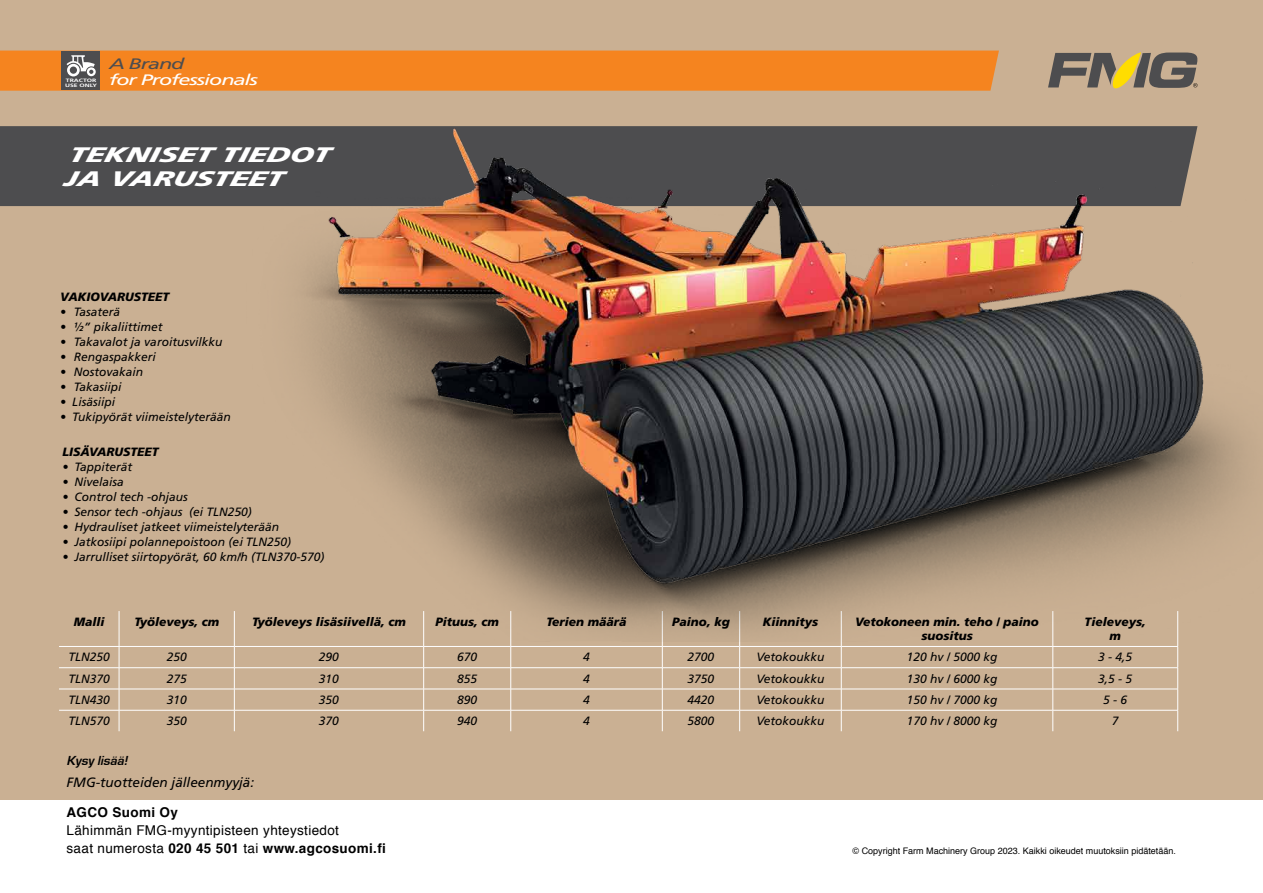
<style>
.page{position:relative;width:1263px;height:893px;background:#fff}
.page>*{position:absolute;margin:0;border:0;box-sizing:border-box;transform-origin:0 0}
.t1{font:italic 900 21px/24px "Frutiger LT Std";color:#fff;scale:1.43 1}
.t2{font:italic 15.15px "Frutiger LT Std";letter-spacing:-.05em;color:#fff;scale:1.43 1}
.t3{font:italic 15.15px "Frutiger LT Std";letter-spacing:-.05em;color:#4d4d4f;scale:1.43 1}
.t4{font:13.5px/18px "Helvetica";letter-spacing:.025em;color:#000}
.t5{font:italic 13.5px "Frutiger LT Std";color:#000}
.t6{font:700 13.5px "Helvetica";letter-spacing:.025em;color:#000}
.t7{font:italic 700 13.5px "Eurostile";color:#000}
.t8{font:italic 12px "Frutiger LT Std";color:#000}
.t9{font:italic 900 12px/14.4px "Frutiger LT Std";color:#000;text-align:center}
.t10{font:9px "Helvetica";color:#000}
.t11{font:700 4.8px "Frutiger LT Std";color:#fff;scale:1.43 1}
.s1{font-weight:700}
</style>
<div class="page">
<div style="left:0;top:0;width:1263px;height:799px;background:#cab093"></div>
<hr style="left:119px;top:611px;width:1px;height:35px;background:#fff">
<hr style="left:234px;top:611px;width:1px;height:35px;background:#fff">
<hr style="left:423px;top:611px;width:1px;height:35px;background:#fff">
<hr style="left:510px;top:611px;width:1px;height:35px;background:#fff">
<hr style="left:662px;top:611px;width:1px;height:35px;background:#fff">
<hr style="left:739px;top:611px;width:1px;height:35px;background:#fff">
<hr style="left:841px;top:611px;width:1px;height:35px;background:#fff">
<hr style="left:1052px;top:611px;width:1px;height:35px;background:#fff">
<hr style="left:1177px;top:611px;width:1px;height:35px;background:#fff">
<hr style="left:59px;top:646px;width:60px;height:1px;background:#fff">
<hr style="left:119px;top:646px;width:115px;height:1px;background:#fff">
<hr style="left:234px;top:646px;width:190px;height:1px;background:#fff">
<hr style="left:424px;top:646px;width:87px;height:1px;background:#fff">
<hr style="left:511px;top:646px;width:151px;height:1px;background:#fff">
<hr style="left:662px;top:646px;width:78px;height:1px;background:#fff">
<hr style="left:740px;top:646px;width:101px;height:1px;background:#fff">
<hr style="left:841px;top:646px;width:212px;height:1px;background:#fff">
<hr style="left:1053px;top:646px;width:125px;height:1px;background:#fff">
<hr style="left:59px;top:667px;width:60px;height:1px;background:#fff">
<hr style="left:119px;top:667px;width:115px;height:1px;background:#fff">
<hr style="left:234px;top:667px;width:190px;height:1px;background:#fff">
<hr style="left:424px;top:667px;width:87px;height:1px;background:#fff">
<hr style="left:511px;top:667px;width:151px;height:1px;background:#fff">
<hr style="left:662px;top:667px;width:78px;height:1px;background:#fff">
<hr style="left:740px;top:667px;width:101px;height:1px;background:#fff">
<hr style="left:841px;top:667px;width:212px;height:1px;background:#fff">
<hr style="left:1053px;top:667px;width:125px;height:1px;background:#fff">
<hr style="left:59px;top:689px;width:60px;height:1px;background:#fff">
<hr style="left:119px;top:689px;width:115px;height:1px;background:#fff">
<hr style="left:234px;top:689px;width:190px;height:1px;background:#fff">
<hr style="left:424px;top:689px;width:87px;height:1px;background:#fff">
<hr style="left:511px;top:689px;width:151px;height:1px;background:#fff">
<hr style="left:662px;top:689px;width:78px;height:1px;background:#fff">
<hr style="left:740px;top:689px;width:101px;height:1px;background:#fff">
<hr style="left:841px;top:689px;width:212px;height:1px;background:#fff">
<hr style="left:1053px;top:689px;width:125px;height:1px;background:#fff">
<hr style="left:59px;top:710px;width:60px;height:1px;background:#fff">
<hr style="left:119px;top:710px;width:115px;height:1px;background:#fff">
<svg style="left:119px;top:647px;width:1px;height:84px"></svg>
<hr style="left:234px;top:710px;width:190px;height:1px;background:#fff">
<svg style="left:234px;top:647px;width:1px;height:84px"></svg>
<hr style="left:424px;top:710px;width:87px;height:1px;background:#fff">
<svg style="left:423px;top:647px;width:1px;height:84px"></svg>
<hr style="left:511px;top:710px;width:151px;height:1px;background:#fff">
<svg style="left:510px;top:647px;width:1px;height:84px"></svg>
<hr style="left:662px;top:710px;width:78px;height:1px;background:#fff">
<svg style="left:662px;top:647px;width:1px;height:84px"></svg>
<hr style="left:740px;top:710px;width:101px;height:1px;background:#fff">
<svg style="left:739px;top:647px;width:1px;height:84px"></svg>
<hr style="left:841px;top:710px;width:212px;height:1px;background:#fff">
<svg style="left:841px;top:647px;width:1px;height:84px"></svg>
<hr style="left:1053px;top:710px;width:125px;height:1px;background:#fff">
<svg style="left:1052px;top:647px;width:1px;height:84px"></svg>
<svg style="left:1177px;top:647px;width:1px;height:84px"></svg>
<svg style="left:1051px;top:52px;width:146px;height:18px"></svg>
<svg style="left:0;top:51px;width:999px;height:40px;background:#eb8224"></svg>
<div style="left:0;top:126px;width:240px;height:80px;background:#4d4d4f"></div>
<img style="left:240px;top:70px;width:1008px;height:572px">
<p class="t3" style="left:109px;top:55px;width:54px">A Brand</p>
<p class="t11" style="left:66px;top:78px;width:23px">TRACTOR</p>
<p class="t2" style="left:109px;top:71px;width:106px">for Professionals</p>
<p class="t11" style="left:65px;top:83px;width:24px">USE ONLY</p>
<h1 class="t1" style="left:63px;top:143px;width:188px">TEKNISET TIEDOT<br>JA VARUSTEET</h1>
<p class="t9" style="left:60px;top:290px;width:110px">VAKIOVARUSTEET</p>
<p class="t8" style="left:60px;top:305px;width:61px">• Tasaterä</p>
<p class="t8" style="left:60px;top:320px;width:104px">• ½” pikaliittimet</p>
<p class="t8" style="left:60px;top:335px;width:164px">• Takavalot ja varoitusvilkku</p>
<p class="t8" style="left:60px;top:350px;width:97px">• Rengaspakkeri</p>
<p class="t8" style="left:60px;top:365px;width:84px">• Nostovakain</p>
<p class="t8" style="left:60px;top:380px;width:63px">• Takasiipi</p>
<p class="t8" style="left:60px;top:395px;width:56px">• Lisäsiipi</p>
<p class="t8" style="left:60px;top:410px;width:172px">• Tukipyörät viimeistelyterään</p>
<p class="t9" style="left:62px;top:444px;width:98px">LISÄVARUSTEET</p>
<p class="t8" style="left:62px;top:459px;width:71px">• Tappiterät</p>
<p class="t8" style="left:62px;top:474px;width:63px">• Nivelaisa</p>
<p class="t8" style="left:62px;top:489px;width:127px">• Control tech -ohjaus</p>
<p class="t8" style="left:62px;top:504px;width:191px">• Sensor tech -ohjaus (ei TLN250)</p>
<p class="t8" style="left:62px;top:519px;width:218px">• Hydrauliset jatkeet viimeistelyterään</p>
<p class="t8" style="left:62px;top:534px;width:230px">• Jatkosiipi polannepoistoon (ei TLN250)</p>
<p class="t8" style="left:62px;top:549px;width:264px">• Jarrulliset siirtopyörät, 60 km/h (TLN370-570)</p>
<p class="t9" style="left:74px;top:615px;width:32px">Malli</p>
<p class="t9" style="left:134px;top:615px;width:86px">Työleveys, cm</p>
<p class="t9" style="left:252px;top:615px;width:155px">Työleveys lisäsiivellä, cm</p>
<p class="t9" style="left:435px;top:615px;width:65px">Pituus, cm</p>
<p class="t9" style="left:547px;top:615px;width:81px">Terien määrä</p>
<p class="t9" style="left:672px;top:615px;width:59px">Paino, kg</p>
<p class="t9" style="left:763px;top:615px;width:57px">Kiinnitys</p>
<p class="t9" style="left:855px;top:615px;width:185px">Vetokoneen min. teho / paino suositus</p>
<p class="t9" style="left:1085px;top:615px;width:63px">Tieleveys, m</p>
<p class="t8" style="left:68px;top:650px;width:43px">TLN250</p>
<p class="t8" style="left:167px;top:650px;width:22px">250</p>
<p class="t8" style="left:319px;top:650px;width:22px">290</p>
<p class="t8" style="left:457px;top:650px;width:22px">670</p>
<p class="t8" style="left:583px;top:650px;width:8px">4</p>
<p class="t8" style="left:688px;top:650px;width:28px">2700</p>
<p class="t8" style="left:756px;top:650px;width:70px">Vetokoukku</p>
<p class="t8" style="left:907px;top:650px;width:92px">120 hv / 5000 kg</p>
<p class="t8" style="left:1098px;top:650px;width:36px">3 - 4,5</p>
<p class="t8" style="left:68px;top:672px;width:43px">TLN370</p>
<p class="t8" style="left:167px;top:672px;width:22px">275</p>
<p class="t8" style="left:319px;top:672px;width:22px">310</p>
<p class="t8" style="left:457px;top:672px;width:22px">855</p>
<p class="t8" style="left:583px;top:672px;width:8px">4</p>
<p class="t8" style="left:688px;top:672px;width:28px">3750</p>
<p class="t8" style="left:756px;top:672px;width:70px">Vetokoukku</p>
<p class="t8" style="left:907px;top:672px;width:92px">130 hv / 6000 kg</p>
<p class="t8" style="left:1098px;top:672px;width:36px">3,5 - 5</p>
<p class="t8" style="left:68px;top:693px;width:43px">TLN430</p>
<p class="t8" style="left:167px;top:693px;width:22px">310</p>
<p class="t8" style="left:319px;top:693px;width:22px">350</p>
<p class="t8" style="left:457px;top:693px;width:22px">890</p>
<p class="t8" style="left:583px;top:693px;width:8px">4</p>
<p class="t8" style="left:688px;top:693px;width:28px">4420</p>
<p class="t8" style="left:756px;top:693px;width:70px">Vetokoukku</p>
<p class="t8" style="left:907px;top:693px;width:92px">150 hv / 7000 kg</p>
<p class="t8" style="left:1103px;top:693px;width:26px">5 - 6</p>
<p class="t8" style="left:68px;top:714px;width:43px">TLN570</p>
<p class="t8" style="left:167px;top:714px;width:22px">350</p>
<p class="t8" style="left:319px;top:714px;width:22px">370</p>
<p class="t8" style="left:457px;top:714px;width:22px">940</p>
<p class="t8" style="left:583px;top:714px;width:8px">4</p>
<p class="t8" style="left:688px;top:714px;width:28px">5800</p>
<p class="t8" style="left:756px;top:714px;width:70px">Vetokoukku</p>
<p class="t8" style="left:907px;top:714px;width:92px">170 hv / 8000 kg</p>
<p class="t8" style="left:1112px;top:714px;width:8px">7</p>
<p class="t7" style="left:67px;top:753px;width:66px">Kysy lisää!</p>
<p class="t5" style="left:67px;top:775px;width:189px">FMG-tuotteiden jälleenmyyjä:</p>
<p class="t6" style="left:67px;top:802px;width:113px">AGCO Suomi Oy</p>
<p class="t4" style="left:67px;top:822px;width:321px">Lähimmän FMG-myyntipisteen yhteystiedot<br>saat numerosta <span class="s1">020 45 501</span> tai <span class="s1">www.agcosuomi.fi</span></p>
<p class="t10" style="left:853px;top:844px;width:325px">© Copyright Farm Machinery Group 2023. Kaikki oikeudet muutoksiin pidätetään.</p>
</div>
